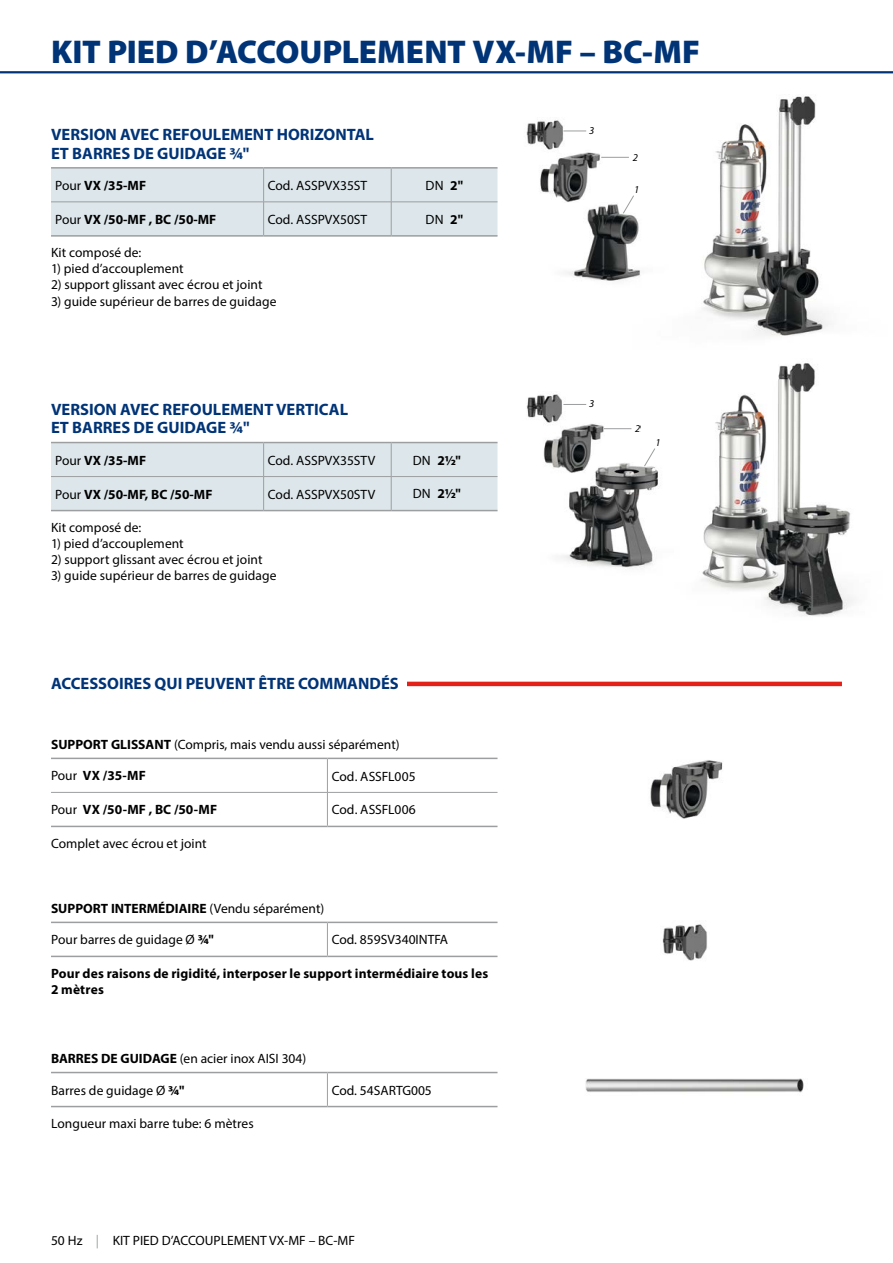
<style>
.page{position:relative;width:893px;height:1263px;background:#fff}
.page>*{position:absolute;margin:0;border:0;box-sizing:border-box;transform-origin:0 0}
.t1{font:900 33px "Myriad Pro";color:#003477}
.t2{font:700 16.5px/18.6px "Myriad Pro";color:#003477}
.t3{font:13.5px "Myriad Pro";color:#000}
.t4{font:700 13.5px/16.2px "Myriad Pro";letter-spacing:.01em;color:#000}
.t5{font:italic 10.5px "Myriad Pro";color:#000}
.s1{font-weight:400}
.s2{font-weight:700}
.s3{color:#9c9e9f}
</style>
<div class="page">
<hr style="left:0;top:71px;width:893px;height:2px;background:#003477">
<img style="left:662px;top:924px;width:45px;height:37px">
<img style="left:680px;top:1078px;width:124px;height:15px">
<img style="left:585px;top:1078px;width:95px;height:14px">
<img style="left:526px;top:120px;width:43px;height:29px">
<img style="left:540px;top:149px;width:62px;height:53px">
<img style="left:566px;top:204px;width:67px;height:77px">
<img style="left:526px;top:394px;width:36px;height:28px">
<img style="left:543px;top:422px;width:62px;height:40px">
<img style="left:545px;top:462px;width:95px;height:107px">
<svg style="left:563px;top:130px;width:23px;height:1px"></svg>
<svg style="left:601px;top:157px;width:28px;height:1px"></svg>
<svg style="left:622px;top:196px;width:11px;height:19px"></svg>
<svg style="left:563px;top:404px;width:23px;height:1px"></svg>
<svg style="left:604px;top:428px;width:27px;height:1px"></svg>
<img style="left:650px;top:760px;width:73px;height:59px">
<img style="left:633px;top:96px;width:198px;height:240px">
<img style="left:640px;top:363px;width:214px;height:254px">
<hr style="left:51px;top:682px;width:791px;height:4px;background:#e32119">
<div style="left:51px;top:677px;width:356px;height:13px;background:#fff"></div>
<hr style="left:327px;top:1073px;width:1px;height:33px;background:#9c9e9f">
<hr style="left:51px;top:1072px;width:276px;height:1px;background:#9c9e9f">
<hr style="left:327px;top:1072px;width:170px;height:1px;background:#9c9e9f">
<hr style="left:51px;top:1106px;width:276px;height:1px;background:#9c9e9f">
<hr style="left:327px;top:1106px;width:170px;height:1px;background:#9c9e9f">
<hr style="left:327px;top:923px;width:1px;height:33px;background:#9c9e9f">
<hr style="left:51px;top:922px;width:276px;height:1px;background:#9c9e9f">
<hr style="left:327px;top:922px;width:170px;height:1px;background:#9c9e9f">
<hr style="left:51px;top:956px;width:276px;height:1px;background:#9c9e9f">
<hr style="left:327px;top:956px;width:170px;height:1px;background:#9c9e9f">
<div style="left:51px;top:169px;width:446px;height:66px;background:#dde7eb"></div>
<hr style="left:263px;top:169px;width:1px;height:33px;background:#9c9e9f">
<hr style="left:391px;top:169px;width:1px;height:33px;background:#9c9e9f">
<hr style="left:263px;top:202px;width:1px;height:33px;background:#9c9e9f">
<hr style="left:391px;top:202px;width:1px;height:33px;background:#9c9e9f">
<hr style="left:51px;top:167px;width:213px;height:2px;background:#9c9e9f">
<hr style="left:264px;top:167px;width:127px;height:2px;background:#9c9e9f">
<hr style="left:391px;top:167px;width:106px;height:2px;background:#9c9e9f">
<hr style="left:51px;top:235px;width:213px;height:2px;background:#9c9e9f">
<hr style="left:264px;top:235px;width:127px;height:2px;background:#9c9e9f">
<hr style="left:391px;top:235px;width:106px;height:2px;background:#9c9e9f">
<hr style="left:51px;top:202px;width:213px;height:1px;background:#9c9e9f">
<hr style="left:264px;top:202px;width:127px;height:1px;background:#9c9e9f">
<hr style="left:391px;top:202px;width:106px;height:1px;background:#9c9e9f">
<div style="left:51px;top:443px;width:446px;height:67px;background:#dde7eb"></div>
<hr style="left:263px;top:443px;width:1px;height:33px;background:#9c9e9f">
<hr style="left:391px;top:443px;width:1px;height:33px;background:#9c9e9f">
<hr style="left:263px;top:477px;width:1px;height:33px;background:#9c9e9f">
<hr style="left:391px;top:477px;width:1px;height:33px;background:#9c9e9f">
<hr style="left:51px;top:442px;width:213px;height:1px;background:#9c9e9f">
<hr style="left:264px;top:442px;width:127px;height:1px;background:#9c9e9f">
<hr style="left:391px;top:442px;width:106px;height:1px;background:#9c9e9f">
<hr style="left:51px;top:510px;width:213px;height:1px;background:#9c9e9f">
<hr style="left:264px;top:510px;width:127px;height:1px;background:#9c9e9f">
<hr style="left:391px;top:510px;width:106px;height:1px;background:#9c9e9f">
<hr style="left:51px;top:476px;width:213px;height:1px;background:#9c9e9f">
<hr style="left:264px;top:476px;width:127px;height:1px;background:#9c9e9f">
<hr style="left:391px;top:476px;width:106px;height:1px;background:#9c9e9f">
<svg style="left:51px;top:759px;width:446px;height:67px"></svg>
<hr style="left:327px;top:759px;width:1px;height:33px;background:#9c9e9f">
<hr style="left:327px;top:792px;width:1px;height:34px;background:#9c9e9f">
<hr style="left:51px;top:758px;width:276px;height:1px;background:#9c9e9f">
<hr style="left:327px;top:758px;width:170px;height:1px;background:#9c9e9f">
<hr style="left:51px;top:826px;width:276px;height:1px;background:#9c9e9f">
<hr style="left:327px;top:826px;width:170px;height:1px;background:#9c9e9f">
<hr style="left:51px;top:792px;width:276px;height:1px;background:#9c9e9f">
<hr style="left:327px;top:792px;width:170px;height:1px;background:#9c9e9f">
<h1 class="t1" style="left:51px;top:29px;width:651px">KIT PIED D’ACCOUPLEMENT VX-MF – BC-MF</h1>
<p class="t2" style="left:51px;top:125px;width:324px">VERSION AVEC REFOULEMENT HORIZONTAL<br>ET BARRES DE GUIDAGE ¾"</p>
<p class="t4" style="left:55px;top:177px;width:92px"><span class="s1">Pour</span> VX /35-MF</p>
<p class="t3" style="left:268px;top:177px;width:101px">Cod. ASSPVX35ST</p>
<p class="t3" style="left:426px;top:177px;width:39px">DN <span class="s2">2"</span></p>
<p class="t4" style="left:55px;top:211px;width:163px"><span class="s1">Pour</span> VX /50-MF , BC /50-MF</p>
<p class="t3" style="left:268px;top:211px;width:101px">Cod. ASSPVX50ST</p>
<p class="t3" style="left:426px;top:211px;width:39px">DN <span class="s2">2"</span></p>
<p class="t3" style="left:51px;top:244px;width:92px">Kit composé de:</p>
<p class="t3" style="left:51px;top:260px;width:134px">1) pied d’accouplement</p>
<p class="t3" style="left:51px;top:277px;width:213px">2) support glissant avec écrou et joint</p>
<p class="t3" style="left:51px;top:293px;width:227px">3) guide supérieur de barres de guidage</p>
<p class="t2" style="left:51px;top:399px;width:299px">VERSION AVEC REFOULEMENT VERTICAL<br>ET BARRES DE GUIDAGE ¾"</p>
<p class="t4" style="left:55px;top:451px;width:92px"><span class="s1">Pour</span> VX /35-MF</p>
<p class="t3" style="left:268px;top:452px;width:109px">Cod. ASSPVX35STV</p>
<p class="t4" style="left:413px;top:452px;width:50px"><span class="s1">DN</span> 2½"</p>
<p class="t4" style="left:55px;top:485px;width:159px"><span class="s1">Pour</span> VX /50-MF, BC /50-MF</p>
<p class="t3" style="left:268px;top:486px;width:109px">Cod. ASSPVX50STV</p>
<p class="t4" style="left:413px;top:485px;width:50px"><span class="s1">DN</span> 2½"</p>
<p class="t3" style="left:51px;top:519px;width:92px">Kit composé de:</p>
<p class="t3" style="left:51px;top:535px;width:134px">1) pied d’accouplement</p>
<p class="t3" style="left:51px;top:551px;width:213px">2) support glissant avec écrou et joint</p>
<p class="t3" style="left:51px;top:567px;width:227px">3) guide supérieur de barres de guidage</p>
<p class="t2" style="left:51px;top:674px;width:349px">ACCESSOIRES QUI PEUVENT ÊTRE COMMANDÉS</p>
<p class="t3" style="left:51px;top:736px;width:350px"><span class="s2">SUPPORT GLISSANT</span> (Compris, mais vendu aussi séparément)</p>
<p class="t4" style="left:51px;top:767px;width:96px"><span class="s1">Pour</span> VX /35-MF</p>
<p class="t3" style="left:332px;top:768px;width:85px">Cod. ASSFL005</p>
<p class="t4" style="left:51px;top:801px;width:168px"><span class="s1">Pour</span> VX /50-MF , BC /50-MF</p>
<p class="t3" style="left:332px;top:801px;width:86px">Cod. ASSFL006</p>
<p class="t3" style="left:51px;top:835px;width:157px">Complet avec écrou et joint</p>
<p class="t4" style="left:51px;top:900px;width:275px">SUPPORT INTERMÉDIAIRE <span class="s1">(Vendu séparément)</span></p>
<p class="t3" style="left:51px;top:931px;width:164px">Pour barres de guidage Ø <span class="s2">¾"</span></p>
<p class="t3" style="left:332px;top:931px;width:118px">Cod. 859SV340INTFA</p>
<p class="t4" style="left:51px;top:964px;width:439px">Pour des raisons de rigidité, interposer le support intermédiaire tous les<br>2 mètres</p>
<p class="t3" style="left:51px;top:1050px;width:257px"><span class="s2">BARRES DE GUIDAGE</span> (en acier inox AISI 304)</p>
<p class="t3" style="left:51px;top:1082px;width:135px">Barres de guidage Ø <span class="s2">¾"</span></p>
<p class="t3" style="left:332px;top:1082px;width:102px">Cod. 54SARTG005</p>
<p class="t3" style="left:51px;top:1115px;width:204px">Longueur maxi barre tube: 6 mètres</p>
<p class="t3" style="left:51px;top:1232px;width:305px">50 Hz <span class="s3">|</span> KIT PIED D’ACCOUPLEMENT VX-MF – BC-MF</p>
<p class="t3" style="left:51px;top:1232px;width:22px">442</p>
<p class="t5" style="left:589px;top:124px;width:7px">3</p>
<p class="t5" style="left:633px;top:151px;width:7px">2</p>
<p class="t5" style="left:634px;top:183px;width:7px">1</p>
<p class="t5" style="left:589px;top:397px;width:7px">3</p>
<p class="t5" style="left:635px;top:422px;width:7px">2</p>
<p class="t5" style="left:655px;top:435px;width:7px">1</p>
</div>
